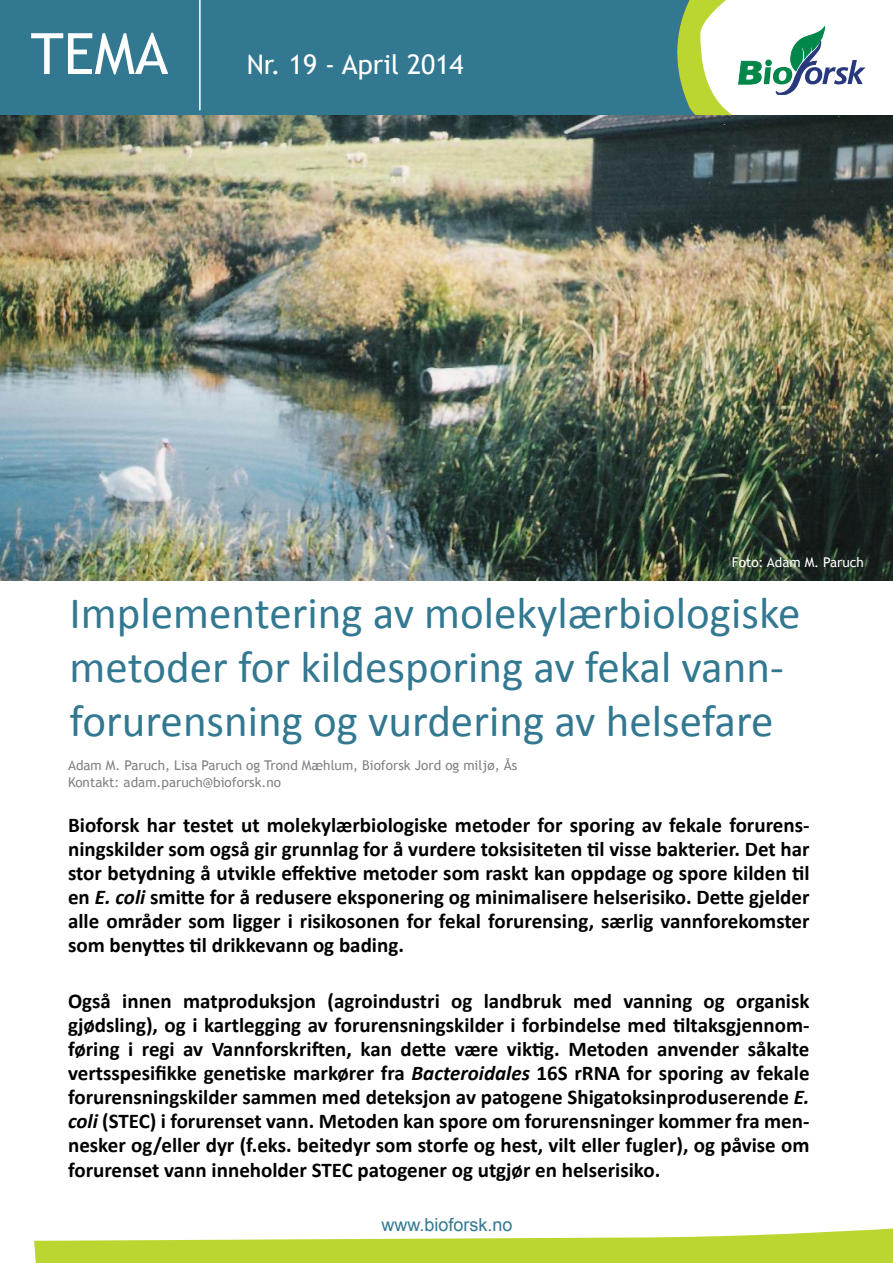
<style>
.page{position:relative;width:893px;height:1263px;background:#fff}
.page>*{position:absolute;margin:0;border:0;box-sizing:border-box;transform-origin:0 0}
.t1{font:57px "Trebuchet MS";color:#fff}
.t2{font:45px/54px "Calibri";color:#337891}
.t3{font:27px "Trebuchet MS";color:#fff}
.t4{font:700 21px/24px "Calibri";color:#000;text-align:justify}
.t5{font:18px "Arial";color:#337891}
.t6{font:13.5px/16.2px "Trebuchet MS";color:#808285}
.t7{font:13.5px "Trebuchet MS";color:#fff}
.s1{font-style:italic}
</style>
<div class="page">
<img style="left:0;top:115px;width:893px;height:465px">
<svg style="left:34px;top:1228px;width:859px;height:35px"></svg>
<div style="left:0;top:0;width:893px;height:115px;background:#337891"></div>
<hr style="left:199px;top:0;width:2px;height:110px;background:#fff">
<div style="left:791px;top:0;width:102px;height:115px;background:#fff"></div>
<svg style="left:677px;top:0;width:189px;height:115px"></svg>
<h1 class="t1" style="left:31px;top:18px;width:139px">TEMA</h1>
<p class="t3" style="left:247px;top:47px;width:219px">Nr. 19 - April 2014</p>
<p class="t7" style="left:732px;top:554px;width:134px">Foto: Adam M. Paruch</p>
<h2 class="t2" style="left:70px;top:585px;width:732px">Implementering av molekylærbiologiske metoder for kildesporing av fekal vann&shy;forurensning og vurdering av helsefare</h2>
<p class="t6" style="left:68px;top:757px;width:451px">Adam M. Paruch, Lisa Paruch og Trond Mæhlum, Bioforsk Jord og miljø, Ås<br>Kontakt: adam.paruch@bioforsk.no</p>
<p class="t4" style="left:68px;top:812px;width:743px">Bioforsk har testet ut molekylærbiologiske metoder for sporing av fekale forurens&shy;ningskilder som også gir grunnlag for å vurdere toksisiteten til visse bakterier. Det har stor betydning å utvikle effektive metoder som raskt kan oppdage og spore kilden til en <span class="s1">E. coli</span> smitte for å redusere eksponering og minimalisere helserisiko. Dette gjelder alle områder som ligger i risikosonen for fekal forurensing, særlig vannforekomster som benyttes til drikkevann og bading.</p>
<p class="t4" style="left:68px;top:989px;width:743px">Også innen matproduksjon (agroindustri og landbruk med vanning og organisk gjødsling), og i kartlegging av forurensningskilder i forbindelse med tiltaksgjennom&shy;føring i regi av Vannforskriften, kan dette være viktig. Metoden anvender såkalte vertsspesifikke genetiske markører fra <span class="s1">Bacteroidales</span> 16S rRNA for sporing av fekale forurensningskilder sammen med deteksjon av patogene Shigatoksinproduserende <span class="s1">E. coli</span> (STEC) i forurenset vann. Metoden kan spore om forurensninger kommer fra men&shy;nesker og/eller dyr (f.eks. beitedyr som storfe og hest, vilt eller fugler), og påvise om forurenset vann inneholder STEC patogener og utgjør en helserisiko.</p>
<p class="t5" style="left:381px;top:1213px;width:133px">www.bioforsk.no</p>
</div>
